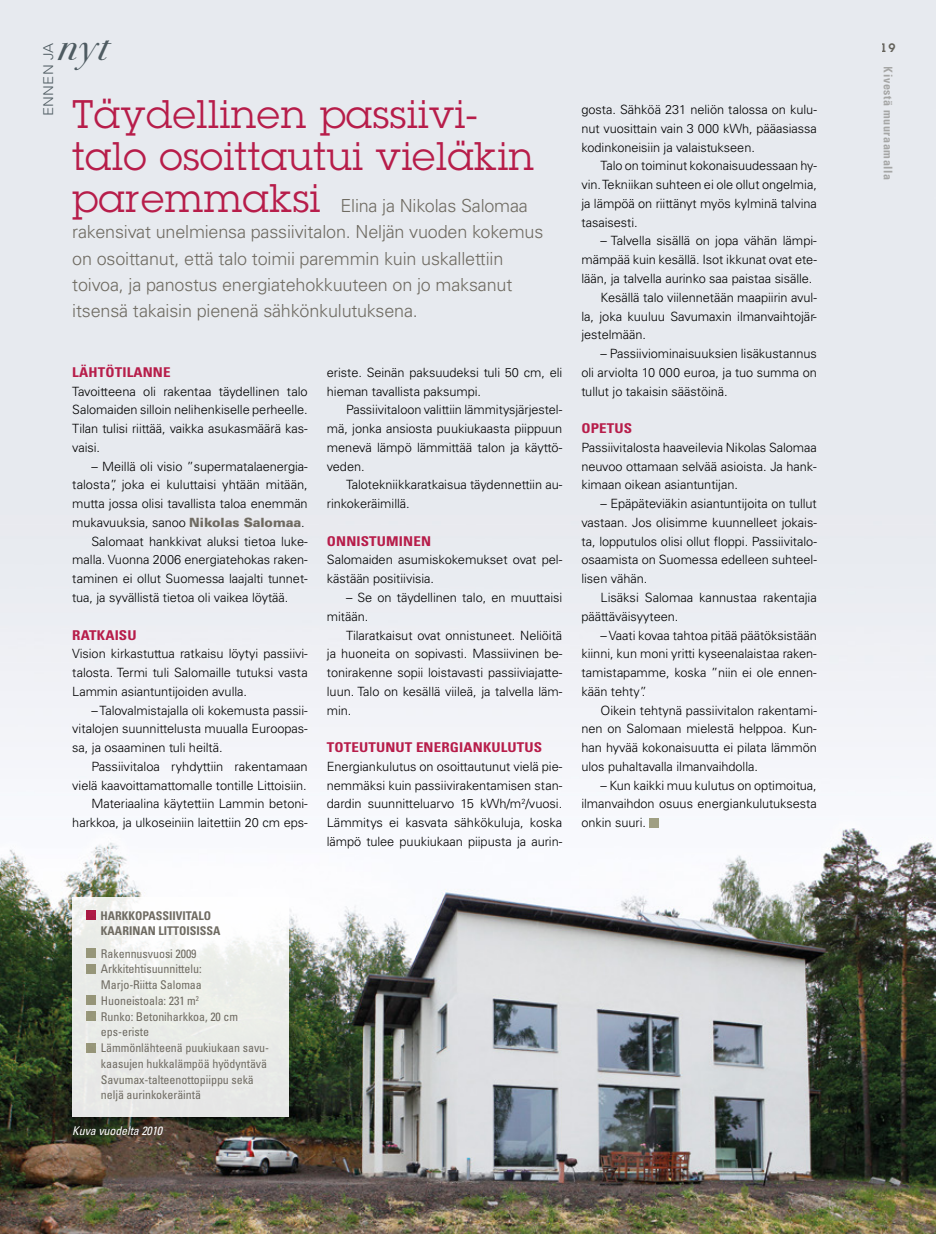
<style>
.page{position:relative;width:936px;height:1234px;background:#fff}
.page>*{position:absolute;margin:0;border:0;box-sizing:border-box;transform-origin:0 0}
.t1{font:italic 39.75px "Bodoni Sev ITC";color:#4e5b61}
.t2{font:39px/42px "Lubalin Graph LT";letter-spacing:.02em;color:#b71d4a}
.t3{font:300 18px/26.1px "Univers LT";letter-spacing:-.01em;color:#6f6b62}
.t4{font:700 condensed 13.5px "Univers LT";letter-spacing:.01em;color:#b71d4a;scale:1.11 1}
.t5{font:300 13.5px "Univers LT";letter-spacing:.01em;color:#4e5b61;scale:1.11 1}
.t6{font:300 12.75px/18.8px "Univers LT";letter-spacing:-.005em;color:#000;text-align:justify}
.t7{font:condensed 12px/15.8px "Univers LT";letter-spacing:-.005em;color:#6f6b62}
.t8{font:700 condensed 12px/15.8px "Univers LT";color:#6f6b62;text-align:center}
.t9{font:700 condensed 12px "Univers LT";letter-spacing:.05em;color:#6f6b62}
.t10{font:italic condensed 12px "Univers LT";letter-spacing:-.01em;color:#fff}
.t11{font:600 12px "Lubalin Graph LT";color:#6f6b62}
.s1{font-family:"Lubalin Graph LT";font-weight:400;font-size:39px;color:#b71d4a}
.s2{font-weight:900;color:#6f6b62}
</style>
<div class="page">
<img style="left:0;top:0;width:935px;height:1233px">
<div style="left:649px;top:817px;width:9px;height:10px;background:#a5a385"></div>
<div style="left:72px;top:897px;width:217px;height:219px;background:linear-gradient(to bottom,#f8f9f7,#e2e4e1)"></div>
<div style="left:86px;top:910px;width:9px;height:9px;background:#aa1b45"></div>
<div style="left:86px;top:948px;width:9px;height:9px;background:#969678"></div>
<div style="left:86px;top:964px;width:9px;height:9px;background:#969578"></div>
<div style="left:86px;top:995px;width:9px;height:9px;background:#969478"></div>
<div style="left:86px;top:1011px;width:9px;height:9px;background:#969679"></div>
<div style="left:86px;top:1042px;width:9px;height:9px;background:#969579"></div>
<h1 class="t1" style="left:58px;top:22px;width:51px">nyt</h1>
<p class="t11" style="left:880px;top:40px;width:16px">19</p>
<p class="t5" style="left:40px;top:116px;width:67px;rotate:-90deg">ENNEN JA</p>
<p class="t9" style="left:895px;top:66px;width:115px;rotate:90deg">KIVESTÄ MUURAAMALLA</p>
<h2 class="t2" style="left:72px;top:93px;width:463px">Täydellinen passiivi&shy;talo osoittautui vieläkin</h2>
<p class="t3" style="left:72px;top:193px;width:472px"><span class="s1">paremmaksi</span> Elina ja Nikolas Salomaa rakensivat unelmiensa passiivitalon. Neljän vuoden kokemus on osoittanut, että talo toimii paremmin kuin uskallettiin toivoa, ja panostus energiatehokkuuteen on jo maksanut itsensä takaisin pienenä sähkönkulutuksena.</p>
<p class="t6" style="left:581px;top:100px;width:237px">gosta. Sähköä 231 neliön talossa on kulu&shy;nut vuosittain vain 3 000 kWh, pääasiassa kodinkoneisiin ja valaistukseen.</p>
<p class="t6" style="left:581px;top:156px;width:237px;text-indent:19px">Talo on toiminut kokonaisuudessaan hy&shy;vin. Tekniikan suhteen ei ole ollut ongelmia, ja lämpöä on riittänyt myös kylminä talvina tasaisesti.</p>
<p class="t6" style="left:600px;top:231px;width:218px">– Talvella sisällä on jopa vähän lämpi-</p>
<p class="t6" style="left:581px;top:250px;width:237px">mämpää kuin kesällä. Isot ikkunat ovat ete-</p>
<p class="t6" style="left:581px;top:269px;width:232px">lään, ja talvella aurinko saa paistaa sisälle.</p>
<p class="t6" style="left:600px;top:288px;width:218px">Kesällä talo viilennetään maapiirin avul-</p>
<p class="t6" style="left:581px;top:306px;width:237px">la, joka kuuluu Savumaxin ilmanvaihtojär-</p>
<p class="t6" style="left:581px;top:325px;width:66px">jestelmään.</p>
<p class="t6" style="left:581px;top:344px;width:237px;text-indent:19px">– Passiiviominaisuuksien lisäkustannus oli arviolta 10 000 euroa, ja tuo summa on tullut jo takaisin säästöinä.</p>
<p class="t4" style="left:581px;top:420px;width:47px">OPETUS</p>
<p class="t6" style="left:581px;top:438px;width:237px">Passiivitalosta haaveilevia Nikolas Salomaa neuvoo ottamaan selvää asioista. Ja hank&shy;kimaan oikean asiantuntijan.</p>
<p class="t6" style="left:581px;top:494px;width:237px;text-indent:19px">– Epäpäteviäkin asiantuntijoita on tullut vastaan. Jos olisimme kuunnelleet jokais&shy;ta, lopputulos olisi ollut floppi. Passiivitalo&shy;osaamista on Suomessa edelleen suhteel&shy;lisen vähän.</p>
<p class="t6" style="left:581px;top:588px;width:237px;text-indent:19px">Lisäksi Salomaa kannustaa rakentajia päättäväisyyteen.</p>
<p class="t6" style="left:581px;top:625px;width:237px;text-indent:19px">– Vaati kovaa tahtoa pitää päätöksistään kiinni, kun moni yritti kyseenalaistaa raken&shy;tamistapamme, koska ”niin ei ole ennen&shy;kään tehty”.</p>
<p class="t6" style="left:581px;top:700px;width:237px;text-indent:19px">Oikein tehtynä passiivitalon rakentami&shy;nen on Salomaan mielestä helppoa. Kun&shy;han hyvää kokonaisuutta ei pilata lämmön ulos puhaltavalla ilmanvaihdolla.</p>
<p class="t6" style="left:581px;top:775px;width:237px;text-indent:19px">– Kun kaikki muu kulutus on optimoitua, ilmanvaihdon osuus energiankulutuksesta onkin suuri.</p>
<p class="t4" style="left:72px;top:363px;width:90px">LÄHTÖTILANNE</p>
<p class="t6" style="left:72px;top:381px;width:237px">Tavoitteena oli rakentaa täydellinen talo Salomaiden silloin nelihenkiselle perheelle.<br>Tilan tulisi riittää, vaikka asukasmäärä kas&shy;vaisi.</p>
<p class="t6" style="left:91px;top:456px;width:218px">– Meillä oli visio ”supermatalaenergia-</p>
<p class="t6" style="left:72px;top:475px;width:237px">talosta”, joka ei kuluttaisi yhtään mitään,</p>
<p class="t6" style="left:72px;top:494px;width:237px">mutta jossa olisi tavallista taloa enemmän</p>
<p class="t6" style="left:72px;top:513px;width:234px">mukavuuksia, sanoo <span class="s2">Nikolas Salomaa</span>.</p>
<p class="t6" style="left:91px;top:531px;width:218px">Salomaat hankkivat aluksi tietoa luke-</p>
<p class="t6" style="left:72px;top:550px;width:237px">malla. Vuonna 2006 energiatehokas raken-</p>
<p class="t6" style="left:72px;top:569px;width:237px">taminen ei ollut Suomessa laajalti tunnet-</p>
<p class="t6" style="left:72px;top:588px;width:218px">tua, ja syvällistä tietoa oli vaikea löytää.</p>
<p class="t4" style="left:72px;top:626px;width:59px">RATKAISU</p>
<p class="t6" style="left:72px;top:644px;width:237px">Vision kirkastuttua ratkaisu löytyi passiivi&shy;talosta. Termi tuli Salomaille tutuksi vasta Lammin asiantuntijoiden avulla.</p>
<p class="t6" style="left:72px;top:700px;width:237px;text-indent:19px">– Talovalmistajalla oli kokemusta passii&shy;vitalojen suunnittelusta muualla Euroopas&shy;sa, ja osaaminen tuli heiltä.</p>
<p class="t6" style="left:72px;top:756px;width:237px;text-align:right">Passiivitaloa ryhdyttiin rakentamaan vielä kaavoittamattomalle tontille Littoisiin.<br>Materiaalina käytettiin Lammin betoni&shy;harkkoa, ja ulkoseiniin laitettiin 20 cm eps-</p>
<p class="t6" style="left:327px;top:363px;width:237px">eriste. Seinän paksuudeksi tuli 50 cm, eli hieman tavallista paksumpi.</p>
<p class="t6" style="left:327px;top:400px;width:237px;text-indent:19px">Passiivitaloon valittiin lämmitysjärjestel&shy;mä, jonka ansiosta puukiukaasta piippuun menevä lämpö lämmittää talon ja käyttö&shy;veden.</p>
<p class="t6" style="left:327px;top:475px;width:237px;text-indent:19px">Talotekniikkaratkaisua täydennettiin au&shy;rinkokeräimillä.</p>
<p class="t4" style="left:327px;top:532px;width:95px">ONNISTUMINEN</p>
<p class="t6" style="left:327px;top:550px;width:237px">Salomaiden asumiskokemukset ovat pel&shy;kästään positiivisia.</p>
<p class="t6" style="left:327px;top:588px;width:237px;text-indent:19px">– Se on täydellinen talo, en muuttaisi mitään.</p>
<p class="t6" style="left:327px;top:625px;width:237px;text-indent:19px">Tilaratkaisut ovat onnistuneet. Neliöitä ja huoneita on sopivasti. Massiivinen be&shy;tonirakenne sopii loistavasti passiiviajatte&shy;luun. Talo on kesällä viileä, ja talvella läm&shy;min.</p>
<p class="t4" style="left:327px;top:738px;width:195px">TOTEUTUNUT ENERGIANKULUTUS</p>
<p class="t6" style="left:327px;top:756px;width:237px">Energiankulutus on osoittautunut vielä pie&shy;nemmäksi kuin passiivirakentamisen stan&shy;dardin suunnitteluarvo 15 kWh/m<sup>2</sup>/vuosi.<br>Lämmitys ei kasvata sähkökuluja, koska lämpö tulee puukiukaan piipusta ja aurin-</p>
<p class="t8" style="left:86px;top:907px;width:136px">HARKKOPASSIIVITALO<br>KAARINAN LITTOISISSA</p>
<p class="t7" style="left:101px;top:945px;width:170px">Rakennusvuosi 2009<br>Arkkitehtisuunnittelu:<br>Marjo-Riitta Salomaa<br>Huoneistoala: 231 m<sup>2<br></sup>Runko: Betoniharkkoa, 20 cm eps-eriste<br>Lämmönlähteenä puukiukaan savu&shy;kaasujen hukkalämpöä hyödyntävä<br>Savumax-talteenottopiippu sekä neljä aurinkokeräintä</p>
<p class="t10" style="left:72px;top:1122px;width:91px">Kuva vuodelta 2010</p>
</div>
